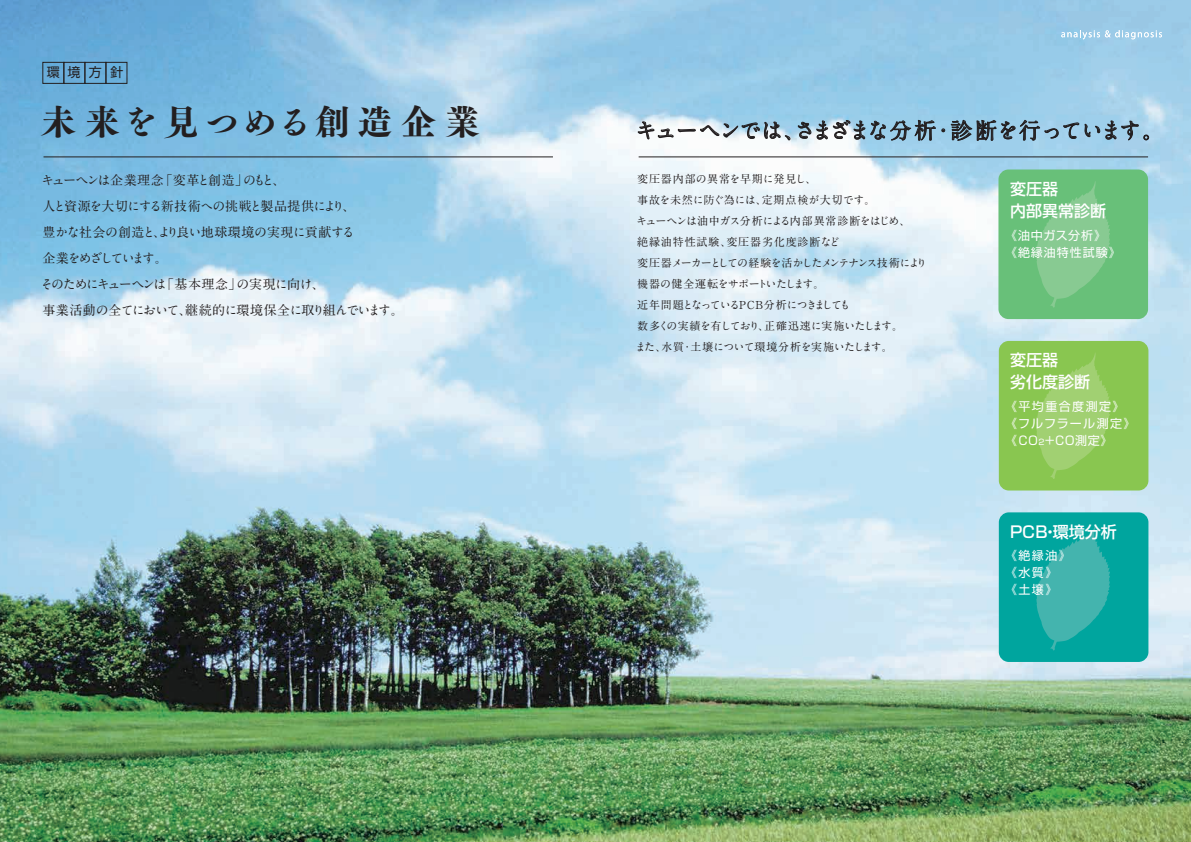
<style>
.page{position:relative;width:1191px;height:842px;background:#fff}
.page>*{position:absolute;margin:0;border:0;box-sizing:border-box;transform-origin:0 0}
.t1{font:35px "Tsuku AMD Min Std E";letter-spacing:.165em;color:#231f20}
.t2{font:700 21.8px "A1 Mincho Std";letter-spacing:-.06em;color:#231f20}
.t3{font:500 16px/22px "Shin Go Pro";color:#fff}
.t4{font:700 13px/26px "A1 Mincho Std";letter-spacing:-.06em;color:#231f20}
.t5{font:13px "Shin Go Pro";color:#231f20}
.t6{font:12px/17px "Shin Go Pro";letter-spacing:.08em;color:#fff}
.t7{font:12px/17px "Shin Go Pro";letter-spacing:.12em;color:#fff}
.t8{font:700 11px/21px "A1 Mincho Std";letter-spacing:-.02em;color:#231f20}
.s1{font-size:8px}
</style>
<div class="page">
<img style="left:0;top:0;width:1191px;height:842px">
<svg style="left:637px;top:117px;width:153px;height:23px"></svg>
<svg style="left:797px;top:114px;width:352px;height:44px;background:#97bcd1"></svg>
<hr style="left:43px;top:157px;width:510px;height:1px;background:#231f20">
<hr style="left:638px;top:157px;width:510px;height:1px;background:#231f20">
<div style="left:43px;top:62px;width:21px;height:22px;border:1px solid #231f20"></div>
<div style="left:64px;top:62px;width:21px;height:22px;border:1px solid #231f20"></div>
<div style="left:85px;top:62px;width:21px;height:22px;border:1px solid #231f20"></div>
<div style="left:106px;top:62px;width:21px;height:22px;border:1px solid #231f20"></div>
<div style="left:998px;top:169px;width:150px;height:150px;background:#68c079;border-radius:10px"></div>
<svg style="left:1036px;top:181px;width:74px;height:127px"></svg>
<div style="left:998px;top:341px;width:150px;height:149px;background:#89c650;border-radius:10px"></div>
<svg style="left:1036px;top:353px;width:74px;height:126px"></svg>
<div style="left:998px;top:512px;width:150px;height:150px;background:#00a59e;border-radius:10px"></div>
<svg style="left:1036px;top:524px;width:74px;height:126px"></svg>
<svg style="left:1061px;top:30px;width:101px;height:9px"></svg>
<p class="t5" style="left:47px;top:62px;width:78px">環境方針</p>
<h1 class="t1" style="left:41px;top:91px;width:440px">未来を見つめる創造企業</h1>
<p class="t4" style="left:40px;top:165px;width:365px">キューヘンは企業理念「変革と創造」のもと、<br>人と資源を大切にする新技術への挑戦と製品提供により、<br>豊かな社会の創造と、より良い地球環境の実現に貢献する<br>企業をめざしています。<br>そのためにキューヘンは「基本理念」の実現に向け、<br>事業活動の全てにおいて、継続的に環境保全に取り組んでいます。</p>
<h2 class="t2" style="left:635px;top:113px;width:530px">キューヘンでは、さまざまな分析・診断を行っています。</h2>
<p class="t8" style="left:635px;top:166px;width:293px">変圧器内部の異常を早期に発見し、<br>事故を未然に防ぐ為には、定期点検が大切です。<br>キューヘンは油中ガス分析による内部異常診断をはじめ、<br>絶縁油特性試験、変圧器劣化度診断など<br>変圧器メーカーとしての経験を活かしたメンテナンス技術により機器の健全運転をサポートいたします。<br>近年問題となっているPCB分析につきましても<br>数多くの実績を有しており、正確迅速に実施いたします。<br>また、水質・土壌について環境分析を実施いたします。</p>
<h3 class="t3" style="left:1010px;top:176px;width:97px">変圧器<br>内部異常診断</h3>
<p class="t6" style="left:1005px;top:225px;width:117px">《油中ガス分析》《絶縁油特性試験》</p>
<h3 class="t3" style="left:1010px;top:347px;width:81px">変圧器<br>劣化度診断</h3>
<p class="t7" style="left:1005px;top:396px;width:132px">《平均重合度測定》《フルフラール測定》《ＣＯ<span class="s1">２</span>＋ＣＯ測定》</p>
<h3 class="t3" style="left:1010px;top:519px;width:108px">PCB・環境分析</h3>
<p class="t6" style="left:1005px;top:545px;width:67px">《絶縁油》《水質》《土壌》</p>
</div>
